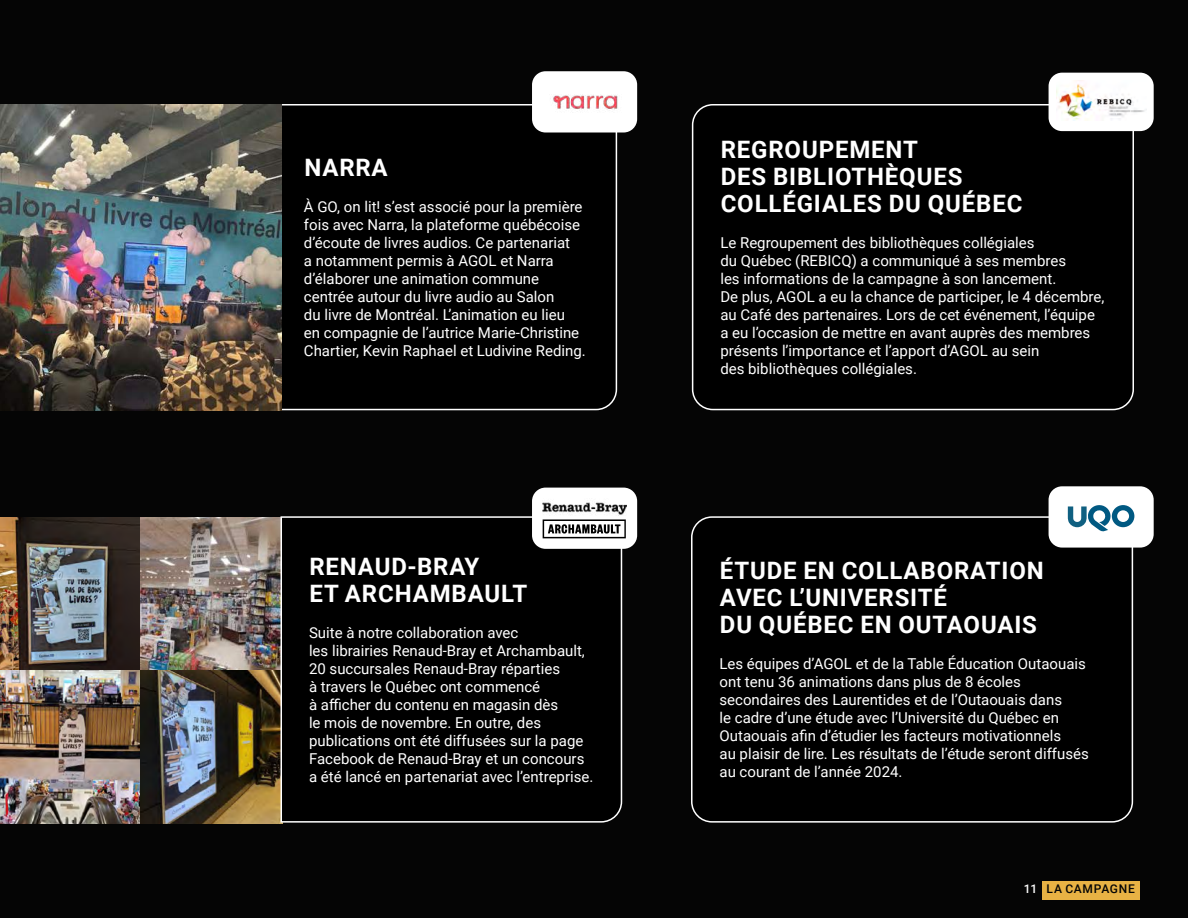
<style>
.page{position:relative;width:1188px;height:918px;background:#050505}
.page>*{position:absolute;margin:0;border:0;box-sizing:border-box;transform-origin:0 0}
.t1{font:700 24px/27px "Roboto";letter-spacing:.035em;color:#fff}
.t2{font:15px/18px "Roboto";color:#fff}
.t3{font:500 12px "Roboto";letter-spacing:.06em;color:#050505}
.s1{color:#fff}
</style>
<div class="page">
<svg style="left:691px;top:103px;width:444px;height:308px"></svg>
<img style="left:0;top:518px;width:283px;height:306px">
<div style="left:1049px;top:73px;width:105px;height:58px;background:#fff;border-radius:14px"></div>
<img style="left:1057px;top:80px;width:90px;height:40px">
<svg style="left:275px;top:104px;width:343px;height:307px"></svg>
<img style="left:0;top:104px;width:282px;height:306px">
<div style="left:532px;top:71px;width:105px;height:62px;background:#fff;border-radius:14px"></div>
<img style="left:553px;top:94px;width:65px;height:16px">
<svg style="left:691px;top:516px;width:443px;height:307px"></svg>
<div style="left:1049px;top:486px;width:105px;height:62px;background:#fff;border-radius:14px"></div>
<svg style="left:1068px;top:505px;width:66px;height:27px"></svg>
<svg style="left:280px;top:516px;width:343px;height:307px"></svg>
<div style="left:532px;top:488px;width:105px;height:61px;background:#fff;border-radius:14px"></div>
<img style="left:543px;top:502px;width:84px;height:14px">
<svg style="left:543px;top:519px;width:83px;height:19px"></svg>
<div style="left:1042px;top:881px;width:97px;height:18px;background:#e8b244"></div>
<h1 class="t1" style="left:304px;top:153px;width:85px">NARRA</h1>
<p class="t2" style="left:304px;top:197px;width:283px">À GO, on lit! s’est associé pour la première fois avec Narra, la plateforme québécoise d’écoute de livres audios. Ce partenariat<br>a notamment permis à AGOL et Narra d’élaborer une animation commune centrée autour du livre audio au Salon<br>du livre de Montréal. L’animation eu lieu<br>en compagnie de l’autrice Marie-Christine Chartier, Kevin Raphael et Ludivine Reding.</p>
<h1 class="t1" style="left:309px;top:552px;width:219px">RENAUD-BRAY<br>ET ARCHAMBAULT</h1>
<p class="t2" style="left:309px;top:623px;width:286px">Suite à notre collaboration avec<br>les librairies Renaud-Bray et Archambault, 20 succursales Renaud-Bray réparties<br>à travers le Québec ont commencé<br>à afficher du contenu en magasin dès<br>le mois de novembre. En outre, des publications ont été diffusées sur la page Facebook de Renaud-Bray et un concours a été lancé en partenariat avec l’entreprise.</p>
<h1 class="t1" style="left:721px;top:135px;width:303px">REGROUPEMENT<br>DES BIBLIOTHÈQUES<br>COLLÉGIALES DU QUÉBEC</h1>
<p class="t2" style="left:720px;top:233px;width:386px">Le Regroupement des bibliothèques collégiales<br>du Québec (REBICQ) a communiqué à ses membres<br>les informations de la campagne à son lancement.<br>De plus, AGOL a eu la chance de participer, le 4 décembre, au Café des partenaires. Lors de cet événement, l’équipe a eu l’occasion de mettre en avant auprès des membres présents l’importance et l’apport d’AGOL au sein<br>des bibliothèques collégiales.</p>
<h1 class="t1" style="left:720px;top:557px;width:325px">ÉTUDE EN COLLABORATION<br>AVEC L’UNIVERSITÉ<br>DU QUÉBEC EN OUTAOUAIS</h1>
<p class="t2" style="left:720px;top:655px;width:371px">Les équipes d’AGOL et de la Table Éducation Outaouais ont tenu 36 animations dans plus de 8 écoles secondaires des Laurentides et de l’Outaouais dans<br>le cadre d’une étude avec l’Université du Québec en Outaouais afin d’étudier les facteurs motivationnels<br>au plaisir de lire. Les résultats de l’étude seront diffusés au courant de l’année 2024.</p>
<p class="t3" style="left:1024px;top:881px;width:112px"><span class="s1">11</span> LA CAMPAGNE</p>
</div>
